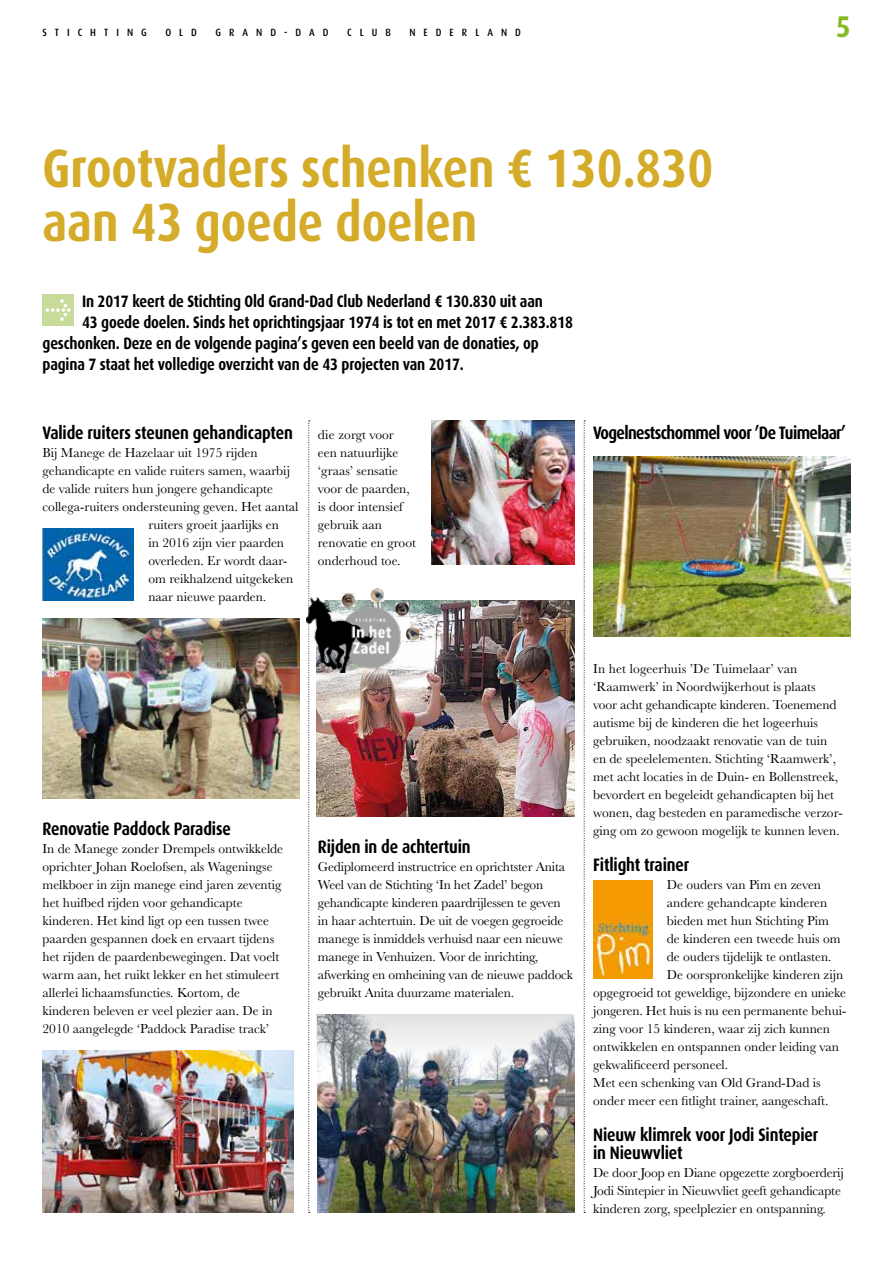
<style>
.page{position:relative;width:893px;height:1263px;background:#fff}
.page>*{position:absolute;margin:0;border:0;box-sizing:border-box;transform-origin:0 0}
.t1{font:700 54px/54px "Dax Pro";color:#d5ab2a;scale:.85 1}
.t2{font:700 30px "Dax Pro";color:#87b826;scale:.85 1}
.t3{font:700 18px/18px "Dax Pro";letter-spacing:-.01em;color:#000;scale:.85 1}
.t4{font:700 18px "Dax Pro";letter-spacing:-.04em;color:#000;scale:.85 1}
.t5{font:700 16.5px "Dax Pro";letter-spacing:-.01em;color:#000;scale:.85 1}
.t6{font:13.5px/18px "Baskerville";color:#000}
.t7{font:500 10.5px "Dax Pro";letter-spacing:.85em;color:#000;scale:.9 1}
</style>
<div class="page">
<svg style="left:308px;top:421px;width:2px;height:792px"></svg>
<svg style="left:584px;top:421px;width:1px;height:792px"></svg>
<div style="left:43px;top:295px;width:31px;height:31px;background:#c9db9a"></div>
<svg style="left:45px;top:299px;width:26px;height:22px"></svg>
<img style="left:43px;top:529px;width:91px;height:72px">
<img style="left:43px;top:619px;width:257px;height:180px">
<img style="left:317px;top:601px;width:257px;height:216px">
<img style="left:593px;top:880px;width:59px;height:99px">
<img style="left:593px;top:457px;width:257px;height:180px">
<img style="left:318px;top:1141px;width:256px;height:72px">
<img style="left:43px;top:1051px;width:250px;height:162px">
<img style="left:431px;top:421px;width:143px;height:144px">
<div style="left:300px;top:588px;width:154px;height:117px;background:#fff;opacity:.75"></div>
<img style="left:307px;top:588px;width:112px;height:84px">
<img style="left:317px;top:1015px;width:257px;height:126px">
<p class="t7" style="left:43px;top:26px;width:117px">STICHTING</p>
<p class="t7" style="left:165px;top:26px;width:37px">OLD</p>
<p class="t7" style="left:216px;top:26px;width:127px">GRAND-DAD</p>
<p class="t7" style="left:347px;top:26px;width:50px">CLUB</p>
<p class="t7" style="left:409px;top:26px;width:125px">NEDERLAND</p>
<h1 class="t1" style="left:43px;top:139px;width:791px">Grootvaders schenken € 130.830 aan 43 goede doelen</h1>
<p class="t5" style="left:82px;top:291px;width:544px">In 2017 keert de Stichting Old Grand-Dad Club Nederland € 130.830 uit aan</p>
<p class="t5" style="left:82px;top:312px;width:579px">43 goede doelen. Sinds het oprichtingsjaar 1974 is tot en met 2017 € 2.383.818</p>
<p class="t5" style="left:43px;top:333px;width:585px">geschonken. Deze en de volgende pagina’s geven een beeld van de donaties, op</p>
<p class="t5" style="left:43px;top:354px;width:497px">pagina 7 staat het volledige overzicht van de 43 projecten van 2017.</p>
<h2 class="t2" style="left:836px;top:7px;width:18px">5</h2>
<h3 class="t3" style="left:43px;top:423px;width:296px">Valide ruiters steunen gehandicapten</h3>
<p class="t6" style="left:43px;top:443px;width:217px">Bij Manege de Hazelaar uit 1975 rijden</p>
<p class="t6" style="left:43px;top:461px;width:249px">gehandicapte en valide ruiters samen, waarbij</p>
<p class="t6" style="left:43px;top:479px;width:232px">de valide ruiters hun jongere gehandicapte</p>
<p class="t6" style="left:43px;top:497px;width:257px">collega-ruiters ondersteuning geven. Het aantal</p>
<p class="t6" style="left:148px;top:515px;width:132px">ruiters groeit jaarlijks en</p>
<p class="t6" style="left:148px;top:533px;width:137px">in 2016 zijn vier paarden</p>
<p class="t6" style="left:148px;top:551px;width:141px">overleden. Er wordt daar-</p>
<p class="t6" style="left:148px;top:569px;width:147px">om reikhalzend uitgekeken</p>
<p class="t6" style="left:148px;top:587px;width:119px">naar nieuwe paarden.</p>
<p class="t6" style="left:318px;top:425px;width:100px">die zorgt voor een natuurlijke ‘graas’ sensatie voor de paarden, is door intensief gebruik aan renovatie en groot onderhoud toe.</p>
<h3 class="t4" style="left:593px;top:421px;width:299px">Vogelnestschommel voor ’De Tuimelaar’</h3>
<h3 class="t3" style="left:43px;top:819px;width:223px">Renovatie Paddock Paradise</h3>
<p class="t6" style="left:43px;top:839px;width:242px">In de Manege zonder Drempels ontwikkelde oprichter Johan Roelofsen, als Wageningse melkboer in zijn manege eind jaren zeventig het huifbed rijden voor gehandicapte kinderen. Het kind ligt op een tussen twee paarden gespannen doek en ervaart tijdens het rijden de paardenbewegingen. Dat voelt warm aan, het ruikt lekker en het stimuleert allerlei lichaamsfuncties. Kortom, de kinderen beleven er veel plezier aan. De in 2010 aangelegde ‘Paddock Paradise track’</p>
<h3 class="t3" style="left:318px;top:837px;width:181px">Rijden in de achtertuin</h3>
<p class="t6" style="left:318px;top:857px;width:257px">Gediplomeerd instructrice en oprichtster Anita Weel van de Stichting ‘In het Zadel’ begon gehandicapte kinderen paardrijlessen te geven in haar achtertuin. De uit de voegen gegroeide manege is inmiddels verhuisd naar een nieuwe manege in Venhuizen. Voor de inrichting, afwerking en omheining van de nieuwe paddock gebruikt Anita duurzame materialen.</p>
<p class="t6" style="left:593px;top:659px;width:251px">In het logeerhuis ’De Tuimelaar’ van ‘Raamwerk’ in Noordwijkerhout is plaats voor acht gehandicapte kinderen. Toenemend autisme bij de kinderen die het logeerhuis gebruiken, noodzaakt renovatie van de tuin en de speelelementen. Stichting ‘Raamwerk’, met acht locaties in de Duin- en Bollenstreek, bevordert en begeleidt gehandicapten bij het wonen, dag besteden en paramedische verzor&shy;ging om zo gewoon mogelijk te kunnen leven.</p>
<h3 class="t3" style="left:593px;top:855px;width:115px">Fitlight trainer</h3>
<p class="t6" style="left:667px;top:875px;width:156px">De ouders van Pim en zeven</p>
<p class="t6" style="left:667px;top:893px;width:162px">andere gehandcapte kinderen</p>
<p class="t6" style="left:667px;top:911px;width:164px">bieden met hun Stichting Pim</p>
<p class="t6" style="left:667px;top:929px;width:175px">de kinderen een tweede huis om</p>
<p class="t6" style="left:667px;top:947px;width:166px">de ouders tijdelijk te ontlasten.</p>
<p class="t6" style="left:667px;top:965px;width:178px">De oorspronkelijke kinderen zijn</p>
<p class="t6" style="left:593px;top:983px;width:254px">opgegroeid tot geweldige, bijzondere en unieke</p>
<p class="t6" style="left:593px;top:1001px;width:255px">jongeren. Het huis is nu een permanente behui-</p>
<p class="t6" style="left:593px;top:1019px;width:238px">zing voor 15 kinderen, waar zij zich kunnen</p>
<p class="t6" style="left:593px;top:1037px;width:247px">ontwikkelen en ontspannen onder leiding van</p>
<p class="t6" style="left:593px;top:1055px;width:137px">gekwalificeerd personeel.</p>
<p class="t6" style="left:593px;top:1073px;width:229px">Met een schenking van Old Grand-Dad is</p>
<p class="t6" style="left:593px;top:1091px;width:237px">onder meer een fitlight trainer, aangeschaft.</p>
<h3 class="t3" style="left:593px;top:1125px;width:266px">Nieuw klimrek voor Jodi Sintepier in Nieuwvliet</h3>
<p class="t6" style="left:593px;top:1163px;width:252px">De door Joop en Diane opgezette zorgboerderij<br>Jodi Sintepier in Nieuwvliet geeft gehandicapte kinderen zorg, speelplezier en ontspanning.</p>
</div>
